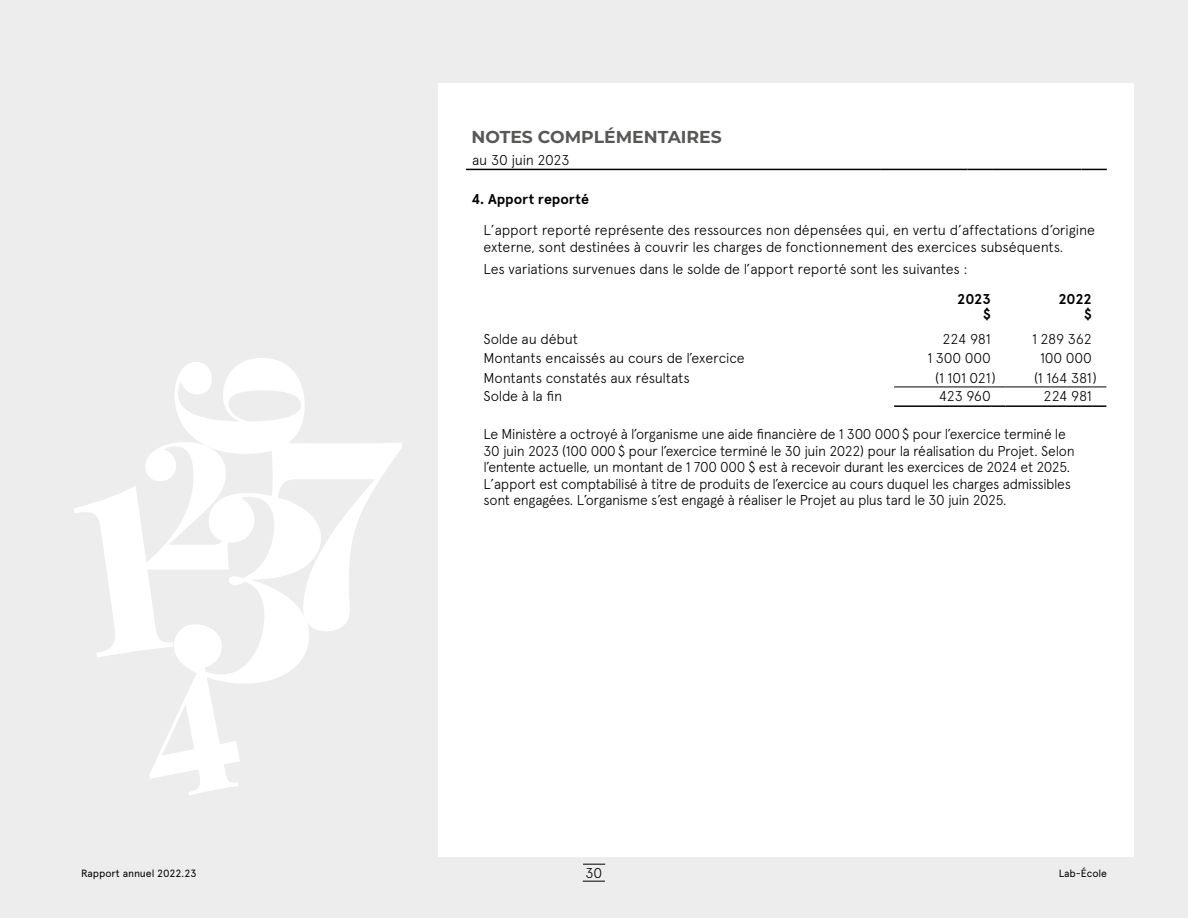
<style>
.page{position:relative;width:1188px;height:918px;background:#ededed}
.page>*{position:absolute;margin:0;border:0;box-sizing:border-box;transform-origin:0 0}
.t1{font:700 17.25px "Montserrat";color:#575756}
.t2{font:300 14.25px/16.5px "Apercu";letter-spacing:-.02em;color:#000}
.t3{font:700 14.25px "Apercu";letter-spacing:-.005em;color:#000}
.t4{font:10.5px "Apercu";letter-spacing:-.01em;color:#000}
</style>
<div class="page">
<svg style="left:583px;top:864px;width:22px;height:1px"></svg>
<svg style="left:583px;top:881px;width:22px;height:1px"></svg>
<div style="left:438px;top:83px;width:696px;height:773px;background:#fff"></div>
<hr style="left:894px;top:387px;width:98px;height:1px;background:#000">
<svg style="left:992px;top:387px;width:13px;height:1px"></svg>
<hr style="left:1005px;top:387px;width:88px;height:1px;background:#000">
<svg style="left:1093px;top:387px;width:13px;height:1px"></svg>
<hr style="left:894px;top:405px;width:98px;height:2px;background:#000">
<svg style="left:992px;top:405px;width:13px;height:2px"></svg>
<hr style="left:1005px;top:405px;width:88px;height:2px;background:#000">
<svg style="left:1093px;top:405px;width:13px;height:2px"></svg>
<hr style="left:466px;top:169px;width:414px;height:1px;background:#000">
<hr style="left:880px;top:169px;width:88px;height:1px;background:#000">
<svg style="left:968px;top:169px;width:25px;height:1px"></svg>
<hr style="left:993px;top:169px;width:88px;height:1px;background:#000">
<svg style="left:1081px;top:169px;width:26px;height:1px"></svg>
<p class="t1" style="left:471px;top:124px;width:252px">NOTES COMPLÉMENTAIRES</p>
<p class="t2" style="left:472px;top:151px;width:99px">au 30 juin 2023</p>
<p class="t3" style="left:472px;top:190px;width:119px">4. Apport reporté</p>
<p class="t2" style="left:484px;top:222px;width:613px">L’apport reporté représente des ressources non dépensées qui, en vertu d’affectations d’origine externe, sont destinées à couvrir les charges de fonctionnement des exercices subséquents.</p>
<p class="t2" style="left:484px;top:261px;width:486px">Les variations survenues dans le solde de l’apport reporté sont les suivantes :</p>
<p class="t3" style="left:957px;top:290px;width:35px">2023</p>
<p class="t3" style="left:1058px;top:290px;width:35px">2022</p>
<p class="t3" style="left:983px;top:305px;width:9px">$</p>
<p class="t3" style="left:1084px;top:305px;width:9px">$</p>
<p class="t2" style="left:484px;top:331px;width:96px">Solde au début</p>
<p class="t2" style="left:943px;top:331px;width:50px">224 981</p>
<p class="t2" style="left:1032px;top:331px;width:61px">1 289 362</p>
<p class="t2" style="left:484px;top:350px;width:263px">Montants encaissés au cours de l’exercice</p>
<p class="t2" style="left:927px;top:350px;width:65px">1 300 000</p>
<p class="t2" style="left:1040px;top:350px;width:53px">100 000</p>
<p class="t2" style="left:484px;top:369px;width:208px">Montants constatés aux résultats</p>
<p class="t2" style="left:935px;top:369px;width:62px">(1 101 021)</p>
<p class="t2" style="left:1034px;top:369px;width:64px">(1 164 381)</p>
<p class="t2" style="left:484px;top:388px;width:80px">Solde à la fin</p>
<p class="t2" style="left:939px;top:388px;width:54px">423 960</p>
<p class="t2" style="left:1044px;top:388px;width:50px">224 981</p>
<p class="t2" style="left:484px;top:426px;width:593px">Le Ministère a octroyé à l’organisme une aide financière de 1 300 000 $ pour l’exercice terminé le 30 juin 2023 (100 000 $ pour l’exercice terminé le 30 juin 2022) pour la réalisation du Projet. Selon l’entente actuelle, un montant de 1 700 000 $ est à recevoir durant les exercices de 2024 et 2025.<br>L’apport est comptabilisé à titre de produits de l’exercice au cours duquel les charges admissibles sont engagées. L’organisme s’est engagé à réaliser le Projet au plus tard le 30 juin 2025.</p>
<p class="t4" style="left:81px;top:867px;width:117px">Rapport annuel 2022.23</p>
<p class="t2" style="left:586px;top:864px;width:18px">30</p>
<p class="t4" style="left:1059px;top:867px;width:50px">Lab-École</p>
</div>
